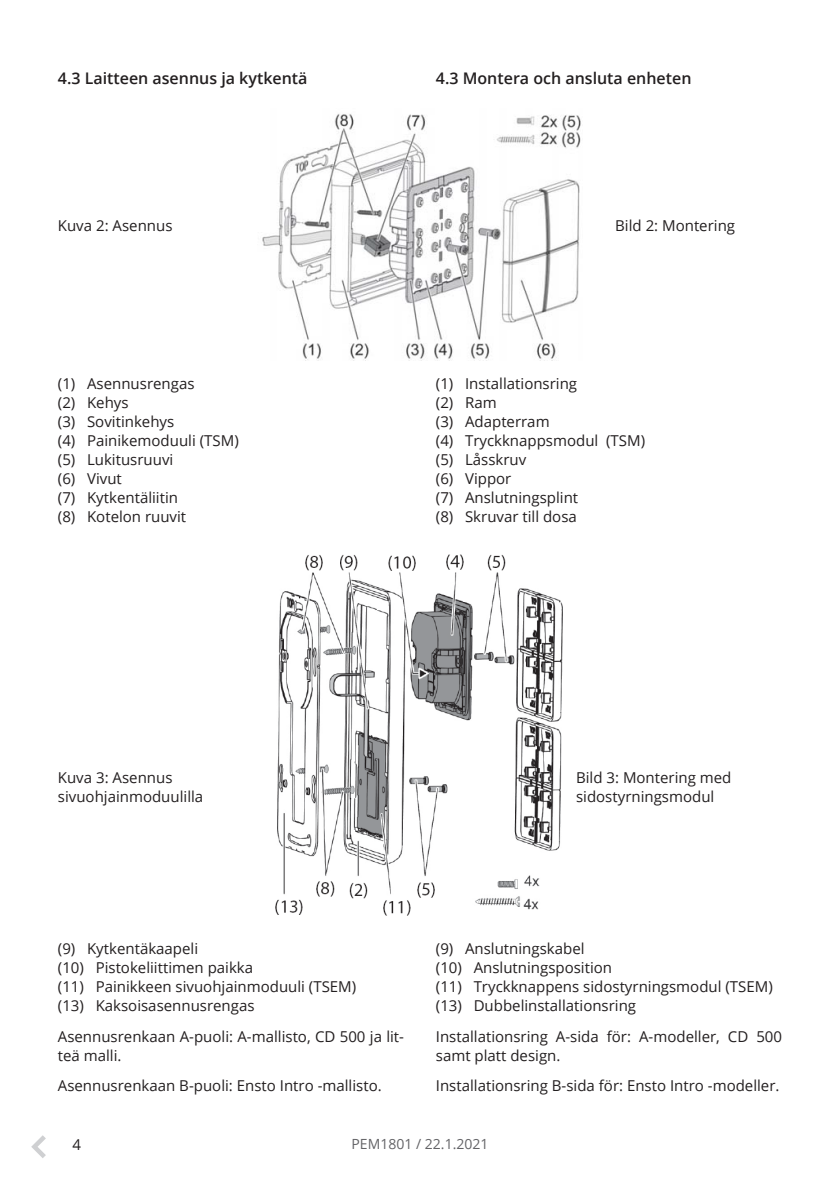
<style>
.page{position:relative;width:840px;height:1191px;background:#fff}
.page>*{position:absolute;margin:0;border:0;box-sizing:border-box;transform-origin:0 0}
.Heading_2{font:600 16px "Open Sans";color:#231f20}
.Body_text_bullets{font:15px "Open Sans";color:#231f20}
.Body_text{font:15px/19px "Open Sans";color:#231f20}
.t1{font:14px "Open Sans";color:#636366}
</style>
<div class="page">
<svg style="left:31px;top:1135px;width:15px;height:23px"></svg>
<img style="left:262px;top:114px;width:319px;height:246px">
<img style="left:275px;top:554px;width:288px;height:362px">
<p class="Heading_2" style="left:58px;top:67px;width:251px">4.3 Laitteen asennus ja kytkentä</p>
<p class="Heading_2" style="left:435px;top:67px;width:257px">4.3 Montera och ansluta enheten</p>
<p class="Body_text" style="left:58px;top:216px;width:116px">Kuva 2: Asennus</p>
<p class="Body_text" style="left:615px;top:216px;width:121px">Bild 2: Montering</p>
<p class="Body_text_bullets" style="left:58px;top:373px;width:138px">(1) Asennusrengas</p>
<p class="Body_text_bullets" style="left:58px;top:392px;width:72px">(2) Kehys</p>
<p class="Body_text_bullets" style="left:58px;top:411px;width:118px">(3) Sovitinkehys</p>
<p class="Body_text_bullets" style="left:58px;top:430px;width:182px">(4) Painikemoduuli (TSM)</p>
<p class="Body_text_bullets" style="left:58px;top:449px;width:117px">(5) Lukitusruuvi</p>
<p class="Body_text_bullets" style="left:58px;top:468px;width:65px">(6) Vivut</p>
<p class="Body_text_bullets" style="left:58px;top:487px;width:122px">(7) Kytkentäliitin</p>
<p class="Body_text_bullets" style="left:58px;top:506px;width:130px">(8) Kotelon ruuvit</p>
<p class="Body_text_bullets" style="left:435px;top:373px;width:143px">(1) Installationsring</p>
<p class="Body_text_bullets" style="left:435px;top:392px;width:62px">(2) Ram</p>
<p class="Body_text_bullets" style="left:435px;top:411px;width:115px">(3) Adapterram</p>
<p class="Body_text_bullets" style="left:435px;top:430px;width:211px">(4) Tryckknappsmodul (TSM)</p>
<p class="Body_text_bullets" style="left:435px;top:449px;width:92px">(5) Låsskruv</p>
<p class="Body_text_bullets" style="left:435px;top:468px;width:77px">(6) Vippor</p>
<p class="Body_text_bullets" style="left:435px;top:487px;width:144px">(7) Anslutningsplint</p>
<p class="Body_text_bullets" style="left:435px;top:506px;width:142px">(8) Skruvar till dosa</p>
<p class="Body_text" style="left:58px;top:767px;width:147px">Kuva 3: Asennus sivuohjainmoduulilla</p>
<p class="Body_text" style="left:575px;top:767px;width:157px">Bild 3: Montering med sidostyrningsmodul</p>
<p class="Body_text_bullets" style="left:58px;top:938px;width:142px">(9) Kytkentäkaapeli</p>
<p class="Body_text_bullets" style="left:58px;top:957px;width:197px">(10) Pistokeliittimen paikka</p>
<p class="Body_text_bullets" style="left:58px;top:976px;width:300px">(11) Painikkeen sivuohjainmoduuli (TSEM)</p>
<p class="Body_text_bullets" style="left:58px;top:995px;width:198px">(13) Kaksoisasennusrengas</p>
<p class="Body_text" style="left:58px;top:1026px;width:347px">Asennusrenkaan A-puoli: A-mallisto, CD 500 ja lit&shy;teä malli.</p>
<p class="Body_text" style="left:58px;top:1075px;width:325px">Asennusrenkaan B-puoli: Ensto Intro -mallisto.</p>
<p class="Body_text_bullets" style="left:435px;top:938px;width:150px">(9) Anslutningskabel</p>
<p class="Body_text_bullets" style="left:435px;top:957px;width:178px">(10) Anslutningsposition</p>
<p class="Body_text_bullets" style="left:435px;top:976px;width:338px">(11) Tryckknappens sidostyrningsmodul (TSEM)</p>
<p class="Body_text_bullets" style="left:435px;top:995px;width:202px">(13) Dubbelinstallationsring</p>
<p class="Body_text" style="left:435px;top:1026px;width:347px">Installationsring A-sida för: A-modeller, CD 500 samt platt design.</p>
<p class="Body_text" style="left:435px;top:1075px;width:345px">Installationsring B-sida för: Ensto Intro -modeller.</p>
<p class="Body_text" style="left:72px;top:1135px;width:10px">4</p>
<p class="t1" style="left:351px;top:1134px;width:138px">PEM1801 / 22.1.2021</p>
</div>
